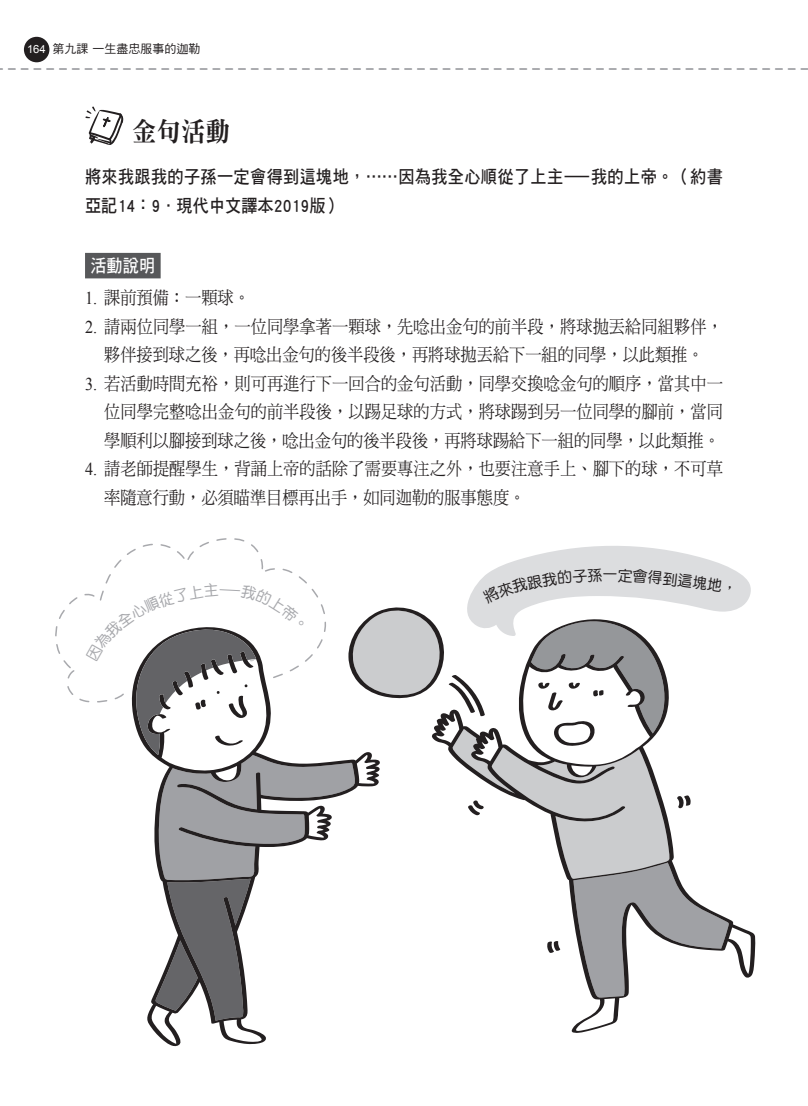
<style>
.page{position:relative;width:808px;height:1106px;background:#fff}
.page>*{position:absolute;margin:0;border:0;box-sizing:border-box;transform-origin:0 0}
.t1{font:27px "DF Ming Std W9";color:#231f20;scale:.9 1}
.t2{font:18px/28.5px "DF Ming Std W5";color:#231f20;text-align:center;scale:.9 1}
.t3{font:18px/28.5px "DF Hei Std W7";letter-spacing:.02em;color:#231f20;scale:.9 1}
.t4{font:18px "DF Hei Std W7";color:#fff;scale:.9 1}
.t5{font:15px "DF Yuan Std W5";color:#231f20}
.t6{font:12px "DF Hei Std W5";color:#231f20}
.s1{font-family:"Arial";font-size:11.25px;color:#fff}
.s2{font-family:"Times New Roman"}
</style>
<div class="page">
<div style="left:24px;top:37px;width:25px;height:25px;background:#231f20;border-radius:50%"></div>
<svg style="left:0;top:68px;width:808px;height:2px"></svg>
<div style="left:85px;top:253px;width:76px;height:25px;background:#57585a"></div>
<svg style="left:85px;top:107px;width:39px;height:38px"></svg>
<svg style="left:55px;top:538px;width:190px;height:164px"></svg>
<svg style="left:147px;top:1020px;width:119px;height:27px"></svg>
<svg style="left:86px;top:541px;width:667px;height:479px"></svg>
<p class="t6" style="left:27px;top:42px;width:175px"><span class="s1">164</span> 第九課 一生盡忠服事的迦勒</p>
<h1 class="t1" style="left:132px;top:117px;width:110px">金句活動</h1>
<p class="t3" style="left:85px;top:162px;width:710px">將來我跟我的子孫一定會得到這塊地，⋯⋯因為我全心順從了上主—我的上帝。（約書亞記14：9．現代中文譯本2019版）</p>
<p class="t4" style="left:90px;top:255px;width:73px">活動說明</p>
<p class="t2" style="left:85px;top:283px;width:185px"><span class="s2">1.</span> 課前預備：一顆球。</p>
<p class="t2" style="left:85px;top:312px;width:710px"><span class="s2">2.</span> 請兩位同學一組，一位同學拿著一顆球，先唸出金句的前半段，將球拋丟給同組夥伴，夥伴接到球之後，再唸出金句的後半段後，再將球拋丟給下一組的同學，以此類推。</p>
<p class="t2" style="left:104px;top:369px;width:689px;text-align:justify;text-indent:-19px"><span class="s2">3.</span> 若活動時間充裕，則可再進行下一回合的金句活動，同學交換唸金句的順序，當其中一位同學完整唸出金句的前半段後，以踢足球的方式，將球踢到另一位同學的腳前，當同學順利以腳接到球之後，唸出金句的後半段後，再將球踢給下一組的同學，以此類推。</p>
<p class="t2" style="left:104px;top:454px;width:689px;text-align:left;text-indent:-19px"><span class="s2">4.</span> 請老師提醒學生，背誦上帝的話除了需要專注之外，也要注意手上、腳下的球，不可草率隨意行動，必須瞄準目標再出手，如同迦勒的服事態度。</p>
<p class="t5" style="left:602px;top:567px;width:17px">一</p>
</div>
